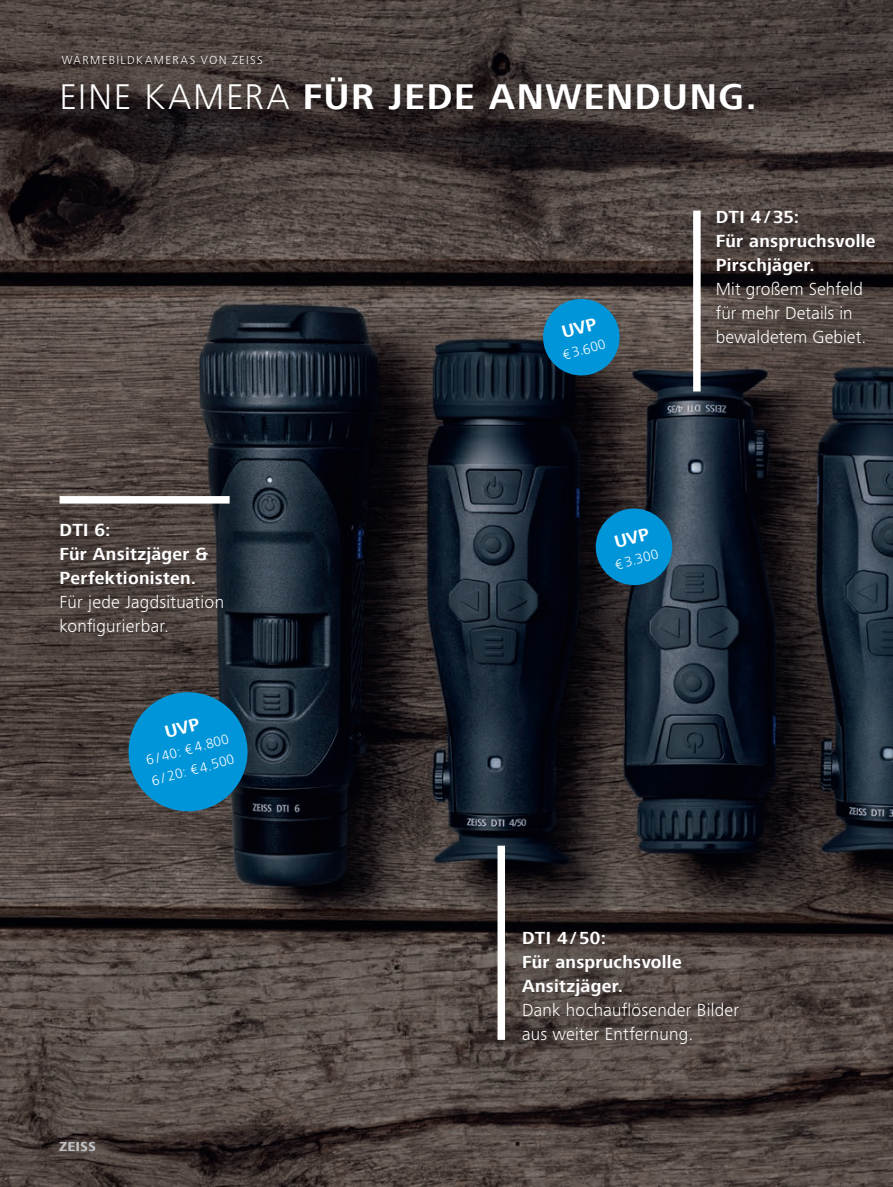
<style>
.page{position:relative;width:893px;height:1187px;background:#fff}
.page>*{position:absolute;margin:0;border:0;box-sizing:border-box;transform-origin:0 0}
.t1{font:700 36.75px "ZEISS Frutiger Next W1 G";letter-spacing:.05em;color:#fff}
.t2{font:300 18px/24px "ZEISS Frutiger Next W1 G";letter-spacing:.01em;color:#fff}
.t3{font:700 18px/24px "ZEISS Frutiger Next W1 G";letter-spacing:.015em;color:#fff}
.t4{font:300 14.25px/21px "ZEISS Frutiger Next W1 G";color:#fff}
.t5{font:700 13.35px "ZEISS Frutiger Next W1 G";letter-spacing:.055em;color:#bcbdc0}
.t6{font:300 12px "ZEISS Frutiger Next W1 G";letter-spacing:.115em;color:#fff}
.s1{font-weight:300}
</style>
<div class="page">
<img style="left:0;top:0;width:893px;height:1186px">
<div style="left:41px;top:504px;width:200px;height:149px;background:#231f20;opacity:.75"></div>
<div style="left:504px;top:912px;width:252px;height:149px;background:#231f20;opacity:.75"></div>
<div style="left:698px;top:192px;width:195px;height:170px;background:#231f20;opacity:.75"></div>
<div style="left:60px;top:496px;width:170px;height:7px;background:#fff"></div>
<div style="left:497px;top:845px;width:8px;height:194px;background:#fff"></div>
<div style="left:693px;top:210px;width:8px;height:181px;background:#fff"></div>
<svg style="left:122px;top:685px;width:132px;height:132px;background:#14739e"></svg>
<svg style="left:539px;top:295px;width:85px;height:84px;background:#1a77a3"></svg>
<svg style="left:592px;top:504px;width:84px;height:85px;background:#0c6e9c"></svg>
<p class="t6" style="left:62px;top:52px;width:202px">WÄRMEBILDKAMERAS VON ZEISS</p>
<h1 class="t1" style="left:60px;top:76px;width:698px"><span class="s1">EINE KAMERA</span> FÜR JEDE ANWENDUNG.</h1>
<p class="t3" style="left:60px;top:518px;width:150px">DTI 6:<br>Für Ansitzjäger &amp;<br>Perfektionisten.</p>
<p class="t2" style="left:60px;top:588px;width:166px">Für jede Jagdsituation konfigurierbar.</p>
<p class="t4" style="left:143px;top:749px;width:87px;rotate:-15deg">6 / 40: € 4.800<br>6 / 20: € 4.500</p>
<p class="t5" style="left:60px;top:1139px;width:38px">ZEISS</p>
<p class="t4" style="left:560px;top:344px;width:46px;rotate:-15deg">€ 3.600</p>
<p class="t3" style="left:716px;top:206px;width:161px">DTI 4 / 35:<br>Für anspruchsvolle<br>Pirschjäger.</p>
<p class="t2" style="left:716px;top:276px;width:152px">Mit großem Sehfeld für mehr Details in bewaldetem Gebiet.</p>
<p class="t4" style="left:612px;top:554px;width:46px;rotate:-15deg">€ 3.300</p>
<p class="t3" style="left:522px;top:926px;width:161px">DTI 4 / 50:<br>Für anspruchsvolle<br>Ansitzjäger.</p>
<p class="t2" style="left:522px;top:996px;width:219px">Dank hochauflösender Bilder aus weiter Entfernung.</p>
</div>
